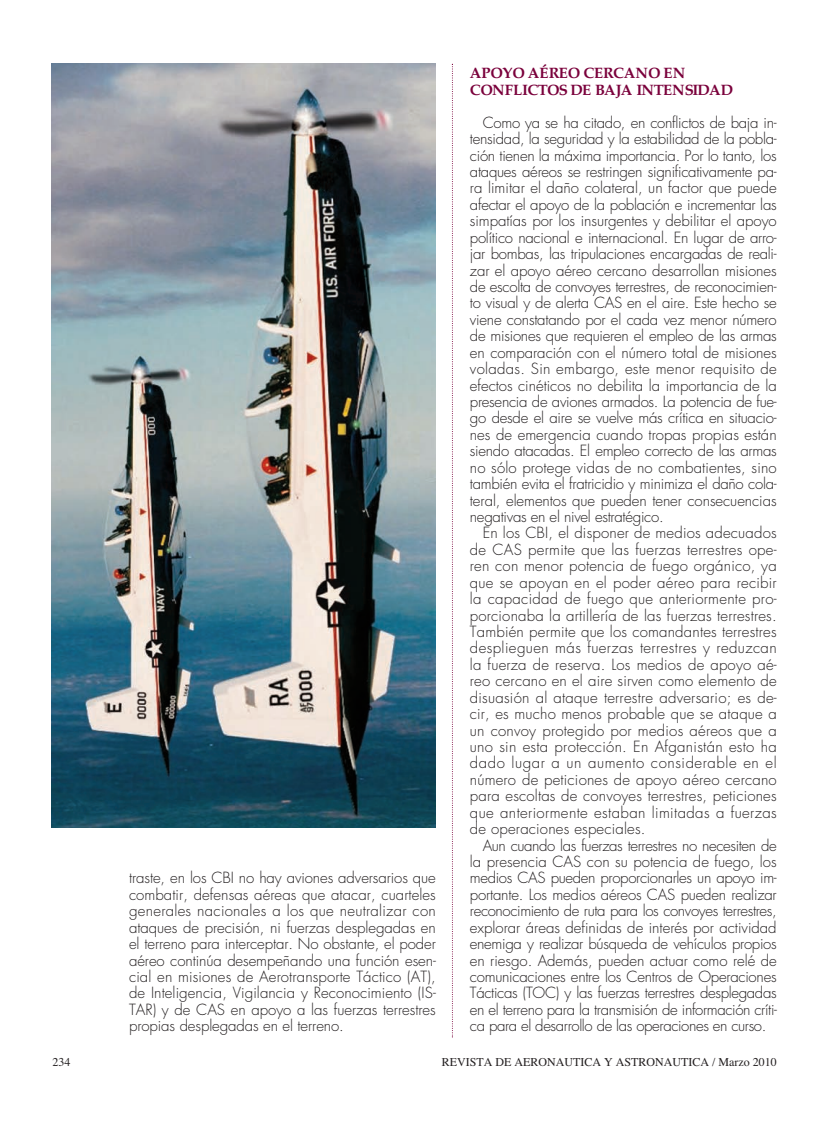
<style>
.page{position:relative;width:825px;height:1127px;background:#fff}
.page>*{position:absolute;margin:0;border:0;box-sizing:border-box;transform-origin:0 0}
.t1{font:300 15px/16.5px "Futura";letter-spacing:-.005em;color:#231f20;text-align:justify}
.t2{font:300 15px "Futura";letter-spacing:-.025em;color:#231f20}
.t3{font:300 15px "Futura";letter-spacing:.02em;color:#231f20}
.t4{font:300 15px "Futura";letter-spacing:.015em;color:#231f20}
.t5{font:300 15px "Futura";letter-spacing:.025em;color:#231f20}
.t6{font:700 15px/16.5px "Palatino";letter-spacing:-.015em;color:#7a003b}
.t7{font:300 15px "Futura";letter-spacing:.04em;color:#231f20}
.t8{font:12px "Times";color:#231f20}
</style>
<div class="page">
<svg style="left:452px;top:64px;width:1px;height:973px"></svg>
<img style="left:51px;top:63px;width:385px;height:765px">
<p class="t1" style="left:129px;top:871px;width:308px">traste, en los CBI no hay aviones adversarios que combatir, defensas aéreas que atacar, cuarteles generales nacionales a los que neutralizar con ataques de precisión, ni fuerzas desplegadas en el terreno para interceptar. No obstante, el poder aéreo continúa desempeñando una función esen&shy;cial en misiones de Aerotransporte Táctico (AT), de Inteligencia, Vigilancia y Reconocimiento (IS-TAR) y de CAS en apoyo a las fuerzas terrestres propias desplegadas en el terreno.</p>
<p class="t6" style="left:470px;top:67px;width:265px">APOYO AÉREO CERCANO EN<br>CONFLICTOS DE BAJA INTENSIDAD</p>
<p class="t1" style="left:483px;top:115px;width:296px">Como ya se ha citado, en conflictos de baja in-</p>
<p class="t1" style="left:470px;top:132px;width:308px">tensidad, la seguridad y la estabilidad de la pobla-</p>
<p class="t1" style="left:470px;top:148px;width:308px">ción tienen la máxima importancia. Por lo tanto, los</p>
<p class="t1" style="left:470px;top:165px;width:308px">ataques aéreos se restringen significativamente pa-</p>
<p class="t1" style="left:470px;top:181px;width:308px">ra limitar el daño colateral, un factor que puede</p>
<p class="t1" style="left:470px;top:197px;width:308px">afectar el apoyo de la población e incrementar las</p>
<p class="t1" style="left:470px;top:214px;width:308px">simpatías por los insurgentes y debilitar el apoyo</p>
<p class="t1" style="left:470px;top:230px;width:308px">político nacional e internacional. En lugar de arro-</p>
<p class="t1" style="left:470px;top:247px;width:308px">jar bombas, las tripulaciones encargadas de reali-</p>
<p class="t1" style="left:470px;top:263px;width:308px">zar el apoyo aéreo cercano desarrollan misiones</p>
<p class="t1" style="left:470px;top:280px;width:308px">de escolta de convoyes terrestres, de reconocimien-</p>
<p class="t1" style="left:470px;top:296px;width:308px">to visual y de alerta CAS en el aire. Este hecho se</p>
<p class="t1" style="left:470px;top:312px;width:308px">viene constatando por el cada vez menor número</p>
<p class="t1" style="left:470px;top:329px;width:308px">de misiones que requieren el empleo de las armas</p>
<p class="t1" style="left:470px;top:345px;width:308px">en comparación con el número total de misiones</p>
<p class="t3" style="left:470px;top:362px;width:308px">voladas. Sin embargo, este menor requisito de</p>
<p class="t1" style="left:470px;top:378px;width:308px">efectos cinéticos no debilita la importancia de la</p>
<p class="t1" style="left:470px;top:395px;width:308px">presencia de aviones armados. La potencia de fue-</p>
<p class="t1" style="left:470px;top:411px;width:308px">go desde el aire se vuelve más crítica en situacio-</p>
<p class="t1" style="left:470px;top:427px;width:308px">nes de emergencia cuando tropas propias están</p>
<p class="t1" style="left:470px;top:444px;width:308px">siendo atacadas. El empleo correcto de las armas</p>
<p class="t1" style="left:470px;top:460px;width:308px">no sólo protege vidas de no combatientes, sino</p>
<p class="t1" style="left:470px;top:477px;width:308px">también evita el fratricidio y minimiza el daño cola-</p>
<p class="t1" style="left:470px;top:493px;width:308px">teral, elementos que pueden tener consecuencias</p>
<p class="t1" style="left:470px;top:510px;width:195px">negativas en el nivel estratégico.</p>
<p class="t1" style="left:483px;top:526px;width:296px">En los CBI, el disponer de medios adecuados</p>
<p class="t3" style="left:470px;top:542px;width:308px">de CAS permite que las fuerzas terrestres ope-</p>
<p class="t1" style="left:470px;top:559px;width:308px">ren con menor potencia de fuego orgánico, ya</p>
<p class="t4" style="left:470px;top:575px;width:308px">que se apoyan en el poder aéreo para recibir</p>
<p class="t3" style="left:470px;top:592px;width:308px">la capacidad de fuego que anteriormente pro-</p>
<p class="t1" style="left:470px;top:608px;width:308px">porcionaba la artillería de las fuerzas terrestres.</p>
<p class="t1" style="left:470px;top:624px;width:308px">También permite que los comandantes terrestres</p>
<p class="t5" style="left:470px;top:641px;width:308px">desplieguen más fuerzas terrestres y reduzcan</p>
<p class="t1" style="left:470px;top:657px;width:308px">la fuerza de reserva. Los medios de apoyo aé-</p>
<p class="t1" style="left:470px;top:674px;width:308px">reo cercano en el aire sirven como elemento de</p>
<p class="t4" style="left:470px;top:690px;width:308px">disuasión al ataque terrestre adversario; es de-</p>
<p class="t1" style="left:470px;top:707px;width:308px">cir, es mucho menos probable que se ataque a</p>
<p class="t4" style="left:470px;top:723px;width:308px">un convoy protegido por medios aéreos que a</p>
<p class="t3" style="left:470px;top:740px;width:308px">uno sin esta protección. En Afganistán esto ha</p>
<p class="t7" style="left:470px;top:756px;width:308px">dado lugar a un aumento considerable en el</p>
<p class="t1" style="left:470px;top:772px;width:308px">número de peticiones de apoyo aéreo cercano</p>
<p class="t1" style="left:470px;top:789px;width:308px">para escoltas de convoyes terrestres, peticiones</p>
<p class="t5" style="left:470px;top:805px;width:308px">que anteriormente estaban limitadas a fuerzas</p>
<p class="t1" style="left:470px;top:822px;width:177px">de operaciones especiales.</p>
<p class="t2" style="left:483px;top:838px;width:296px">Aun cuando las fuerzas terrestres no necesiten de</p>
<p class="t1" style="left:470px;top:854px;width:308px">la presencia CAS con su potencia de fuego, los</p>
<p class="t2" style="left:470px;top:871px;width:308px">medios CAS pueden proporcionarles un apoyo im-</p>
<p class="t1" style="left:470px;top:887px;width:308px">portante. Los medios aéreos CAS pueden realizar</p>
<p class="t2" style="left:470px;top:904px;width:308px">reconocimiento de ruta para los convoyes terrestres,</p>
<p class="t1" style="left:470px;top:920px;width:308px">explorar áreas definidas de interés por actividad</p>
<p class="t1" style="left:470px;top:937px;width:308px">enemiga y realizar búsqueda de vehículos propios</p>
<p class="t1" style="left:470px;top:953px;width:308px">en riesgo. Además, pueden actuar como relé de</p>
<p class="t1" style="left:470px;top:969px;width:308px">comunicaciones entre los Centros de Operaciones</p>
<p class="t1" style="left:470px;top:986px;width:308px">Tácticas (TOC) y las fuerzas terrestres desplegadas</p>
<p class="t2" style="left:470px;top:1002px;width:309px">en el terreno para la transmisión de información críti-</p>
<p class="t2" style="left:470px;top:1019px;width:298px">ca para el desarrollo de las operaciones en curso.</p>
<p class="t8" style="left:53px;top:1058px;width:19px">234</p>
<p class="t8" style="left:442px;top:1058px;width:336px">REVISTA DE AERONAUTICA Y ASTRONAUTICA / Marzo 2010</p>
</div>
